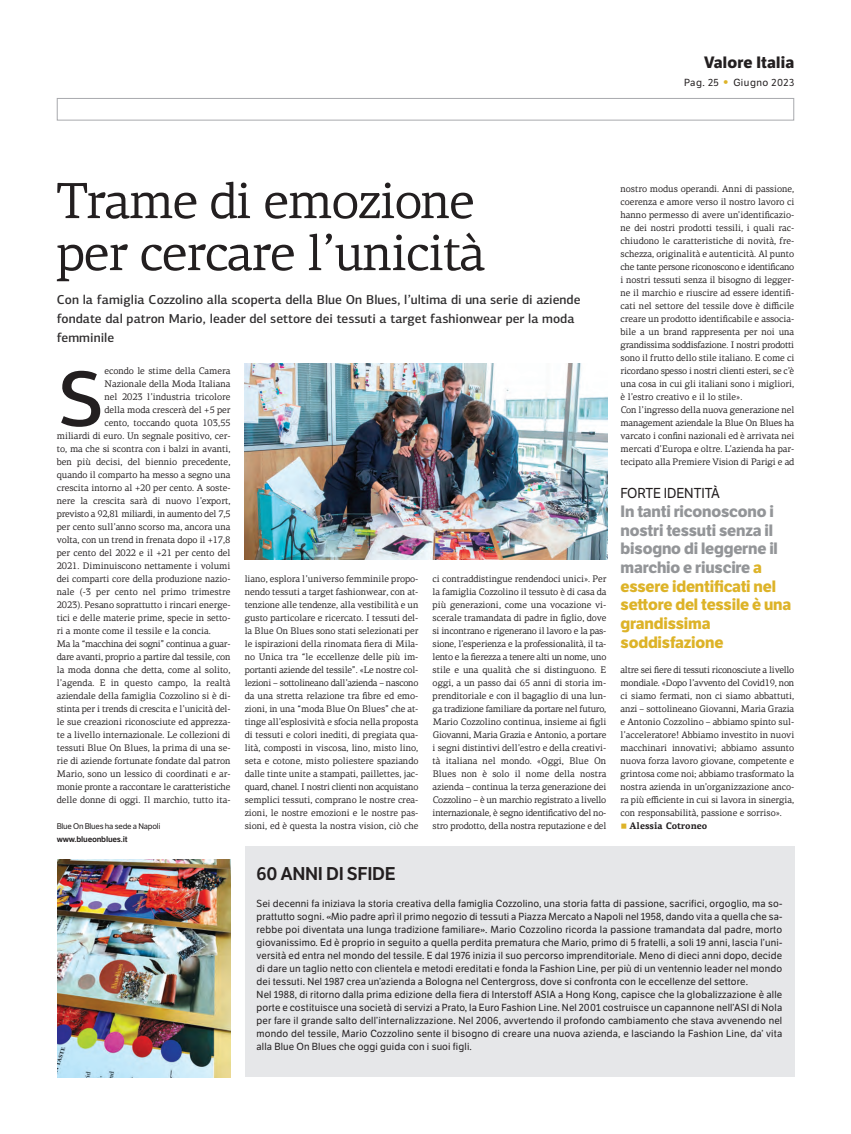
<style>
.page{position:relative;width:851px;height:1134px;background:#fff}
.page>*{position:absolute;margin:0;border:0;box-sizing:border-box;transform-origin:0 0}
.t1{font:500 79.3px "PF Centro Sans Pro";color:#231f20}
.t2{font:51px/52px "PF Centro Serif Pro";letter-spacing:-.03em;color:#231f20}
.t3{font:600 18px "LFT Etica";letter-spacing:-.02em;color:#231f20}
.t4{font:700 16px/18.7px "LFT Etica";letter-spacing:-.01em;color:#939598}
.t5{font:700 16px "LFT Etica";letter-spacing:.015em;color:#231f20}
.t6{font:14px "LFT Etica";letter-spacing:-.005em;color:#231f20;scale:.96 1}
.t7{font:500 13px/19px "PF Centro Sans Pro";color:#312f30}
.t8{font:10px/13px "LFT Etica";letter-spacing:.015em;color:#231f20}
.t9{font:10px "LFT Etica";letter-spacing:.05em;color:#231f20}
.t10{font:9.5px/13px "PF Centro Serif Pro";letter-spacing:-.005em;color:#231f20;text-align:justify}
.t11{font:9.5px "PF Centro Serif Pro";letter-spacing:-.025em;color:#231f20}
.t12{font:9.5px "PF Centro Serif Pro";letter-spacing:-.03em;color:#231f20}
.t13{font:9.5px "PF Centro Serif Pro";letter-spacing:-.035em;color:#231f20}
.t14{font:700 9.5px "PF Centro Serif Pro";letter-spacing:-.005em;color:#231f20}
.t15{font:8px "LFT Etica";letter-spacing:-.025em;color:#231f20}
.t16{font:600 8px "LFT Etica";letter-spacing:-.025em;color:#231f20}
.s1{font-size:16px;color:#ddb328}
.s2{color:#ddb328}
.s3{font-weight:400;font-size:8px;color:#ddb328}
</style>
<div class="page">
<div style="left:57px;top:98px;width:737px;height:23px;border:1px solid #a8a9ad"></div>
<div style="left:245px;top:847px;width:549px;height:230px;background:#e6e7e9"></div>
<img style="left:244px;top:364px;width:363px;height:195px">
<img style="left:57px;top:860px;width:174px;height:217px">
<h3 class="t5" style="left:704px;top:57px;width:92px">Valore Italia</h3>
<p class="t9" style="left:684px;top:79px;width:111px">Pag. 25 <span class="s1">•</span> Giugno 2023</p>
<h2 class="t2" style="left:57px;top:180px;width:430px">Trame di emozione per cercare l’unicità</h2>
<p class="t10" style="left:620px;top:183px;width:175px;text-align:left">nostro modus operandi. Anni di passione, coerenza e amore verso il nostro lavoro ci hanno permesso di avere un’identificazio&shy;ne dei nostri prodotti tessili, i quali rac&shy;chiudono le caratteristiche di novità, fre&shy;schezza, originalità e autenticità. Al punto che tante persone riconoscono e identificano i nostri tessuti senza il bisogno di legger&shy;ne il marchio e riuscire ad essere identifi&shy;cati nel settore del tessile dove è difficile creare un prodotto identificabile e associa&shy;bile a un brand rappresenta per noi una grandissima soddisfazione. I nostri prodotti sono il frutto dello stile italiano. E come ci ricordano spesso i nostri clienti esteri, se c’è una cosa in cui gli italiani sono i migliori, è l’estro creativo e il lo stile».<br>Con l’ingresso della nuova generazione nel management aziendale la Blue On Blues ha varcato i confini nazionali ed è arrivata nei mercati d’Europa e oltre. L’azienda ha par&shy;tecipato alla Premiere Vision di Parigi e ad</p>
<h3 class="t7" style="left:57px;top:291px;width:525px">Con la famiglia Cozzolino alla scoperta della Blue On Blues, l’ultima di una serie di aziende fondate dal patron Mario, leader del settore dei tessuti a target fashionwear per la moda femminile</h3>
<h1 class="t1" style="left:58px;top:370px;width:48px">S</h1>
<p class="t10" style="left:104px;top:365px;width:127px">econdo le stime della Camera</p>
<p class="t10" style="left:104px;top:378px;width:127px">Nazionale della Moda Italiana</p>
<p class="t10" style="left:104px;top:391px;width:127px">nel 2023 l’industria tricolore</p>
<p class="t10" style="left:104px;top:404px;width:127px">della moda crescerà del +5 per</p>
<p class="t10" style="left:104px;top:417px;width:127px">cento, toccando quota 103,55</p>
<p class="t10" style="left:57px;top:430px;width:175px">miliardi di euro. Un segnale positivo, cer-</p>
<p class="t10" style="left:57px;top:443px;width:175px">to, ma che si scontra con i balzi in avanti,</p>
<p class="t10" style="left:57px;top:456px;width:175px">ben più decisi, del biennio precedente,</p>
<p class="t10" style="left:57px;top:469px;width:175px">quando il comparto ha messo a segno una</p>
<p class="t10" style="left:57px;top:482px;width:175px">crescita intorno al +20 per cento. A soste-</p>
<p class="t10" style="left:57px;top:495px;width:175px">nere la crescita sarà di nuovo l’export,</p>
<p class="t12" style="left:57px;top:510px;width:175px">previsto a 92,81 miliardi, in aumento del 7,5</p>
<p class="t10" style="left:57px;top:521px;width:175px">per cento sull’anno scorso ma, ancora una</p>
<p class="t10" style="left:57px;top:534px;width:175px">volta, con un trend in frenata dopo il +17,8</p>
<p class="t10" style="left:57px;top:547px;width:175px">per cento del 2022 e il +21 per cento del</p>
<p class="t10" style="left:57px;top:560px;width:175px">2021. Diminuiscono nettamente i volumi</p>
<p class="t10" style="left:57px;top:573px;width:175px">dei comparti core della produzione nazio-</p>
<p class="t10" style="left:57px;top:586px;width:175px">nale (-3 per cento nel primo trimestre</p>
<p class="t10" style="left:57px;top:599px;width:175px">2023). Pesano soprattutto i rincari energe-</p>
<p class="t10" style="left:57px;top:612px;width:175px">tici e delle materie prime, specie in setto-</p>
<p class="t10" style="left:57px;top:625px;width:155px">ri a monte come il tessile e la concia.</p>
<p class="t13" style="left:57px;top:640px;width:175px">Ma la “macchina dei sogni” continua a guar-</p>
<p class="t11" style="left:57px;top:653px;width:175px">dare avanti, proprio a partire dal tessile, con</p>
<p class="t10" style="left:57px;top:664px;width:175px">la moda donna che detta, come al solito,</p>
<p class="t10" style="left:57px;top:677px;width:175px">l’agenda. E in questo campo, la realtà</p>
<p class="t10" style="left:57px;top:690px;width:175px">aziendale della famiglia Cozzolino si è di-</p>
<p class="t10" style="left:57px;top:703px;width:175px">stinta per i trends di crescita e l’unicità del-</p>
<p class="t10" style="left:57px;top:716px;width:175px">le sue creazioni riconosciute ed apprezza-</p>
<p class="t10" style="left:57px;top:729px;width:175px">te a livello internazionale. Le collezioni di</p>
<p class="t10" style="left:57px;top:742px;width:175px">tessuti Blue On Blues, la prima di una se-</p>
<p class="t10" style="left:57px;top:755px;width:175px">rie di aziende fortunate fondate dal patron</p>
<p class="t10" style="left:57px;top:768px;width:175px">Mario, sono un lessico di coordinati e ar-</p>
<p class="t10" style="left:57px;top:781px;width:175px">monie pronte a raccontare le caratteristiche</p>
<p class="t10" style="left:57px;top:794px;width:175px">delle donne di oggi. Il marchio, tutto ita-</p>
<h3 class="t6" style="left:620px;top:488px;width:105px">FORTE IDENTITÀ</h3>
<h3 class="t4" style="left:620px;top:503px;width:172px">In tanti riconoscono i nostri tessuti senza il bisogno di leggerne il marchio e riuscire <span class="s2">a essere identificati nel settore del tessile è una grandissima soddisfazione</span></h3>
<p class="t10" style="left:245px;top:573px;width:175px">liano, esplora l’universo femminile propo&shy;nendo tessuti a target fashionwear, con at&shy;tenzione alle tendenze, alla vestibilità e un gusto particolare e ricercato. I tessuti del&shy;la Blue On Blues sono stati selezionati per le ispirazioni della rinomata fiera di Mila&shy;no Unica tra “le eccellenze delle più im&shy;portanti aziende del tessile”. «Le nostre col&shy;lezioni – sottolineano dall’azienda – nascono da una stretta relazione tra fibre ed emo&shy;zioni, in una “moda Blue On Blues” che at&shy;tinge all’esplosività e sfocia nella proposta di tessuti e colori inediti, di pregiata qua&shy;lità, composti in viscosa, lino, misto lino, seta e cotone, misto poliestere spaziando dalle tinte unite a stampati, paillettes, jac&shy;quard, chanel. I nostri clienti non acquistano semplici tessuti, comprano le nostre crea&shy;zioni, le nostre emozioni e le nostre pas&shy;sioni, ed è questa la nostra vision, ciò che</p>
<p class="t10" style="left:432px;top:573px;width:175px">ci contraddistingue rendendoci unici». Per la famiglia Cozzolino il tessuto è di casa da più generazioni, come una vocazione vi&shy;scerale tramandata di padre in figlio, dove si incontrano e rigenerano il lavoro e la pas&shy;sione, l’esperienza e la professionalità, il ta&shy;lento e la fierezza a tenere alti un nome, uno stile e una qualità che si distinguono. E oggi, a un passo dai 65 anni di storia im&shy;prenditoriale e con il bagaglio di una lun&shy;ga tradizione familiare da portare nel futuro, Mario Cozzolino continua, insieme ai figli Giovanni, Maria Grazia e Antonio, a portare i segni distintivi dell’estro e della creativi&shy;tà italiana nel mondo. «Oggi, Blue On Blues non è solo il nome della nostra azienda – continua la terza generazione dei Cozzolino – è un marchio registrato a livello internazionale, è segno identificativo del no&shy;stro prodotto, della nostra reputazione e del</p>
<p class="t10" style="left:620px;top:664px;width:175px">altre sei fiere di tessuti riconosciute a livello mondiale. «Dopo l’avvento del Covid19, non ci siamo fermati, non ci siamo abbattuti, anzi – sottolineano Giovanni, Maria Grazia e Antonio Cozzolino – abbiamo spinto sul&shy;l’acceleratore! Abbiamo investito in nuovi macchinari innovativi; abbiamo assunto nuova forza lavoro giovane, competente e grintosa come noi; abbiamo trasformato la nostra azienda in un’organizzazione anco&shy;ra più efficiente in cui si lavora in sinergia, con responsabilità, passione e sorriso».</p>
<p class="t15" style="left:57px;top:823px;width:105px">Blue On Blues ha sede a Napoli</p>
<p class="t14" style="left:620px;top:822px;width:88px"><span class="s3">■</span> Alessia Cotroneo</p>
<p class="t16" style="left:57px;top:836px;width:72px">www.blueonblues.it</p>
<h3 class="t3" style="left:256px;top:867px;width:141px">60 ANNI DI SFIDE</h3>
<p class="t8" style="left:256px;top:898px;width:527px">Sei decenni fa iniziava la storia creativa della famiglia Cozzolino, una storia fatta di passione, sacrifici, orgoglio, ma so&shy;prattutto sogni. «Mio padre aprì il primo negozio di tessuti a Piazza Mercato a Napoli nel 1958, dando vita a quella che sa&shy;rebbe poi diventata una lunga tradizione familiare». Mario Cozzolino ricorda la passione tramandata dal padre, morto giovanissimo. Ed è proprio in seguito a quella perdita prematura che Mario, primo di 5 fratelli, a soli 19 anni, lascia l’uni&shy;versità ed entra nel mondo del tessile. E dal 1976 inizia il suo percorso imprenditoriale. Meno di dieci anni dopo, decide di dare un taglio netto con clientela e metodi ereditati e fonda la Fashion Line, per più di un ventennio leader nel mondo dei tessuti. Nel 1987 crea un’azienda a Bologna nel Centergross, dove si confronta con le eccellenze del settore.<br>Nel 1988, di ritorno dalla prima edizione della fiera di Interstoff ASIA a Hong Kong, capisce che la globalizzazione è alle porte e costituisce una società di servizi a Prato, la Euro Fashion Line. Nel 2001 costruisce un capannone nell’ASI di Nola per fare il grande salto dell’internalizzazione. Nel 2006, avvertendo il profondo cambiamento che stava avvenendo nel mondo del tessile, Mario Cozzolino sente il bisogno di creare una nuova azienda, e lasciando la Fashion Line, da’ vita alla Blue On Blues che oggi guida con i suoi figli.</p>
</div>
